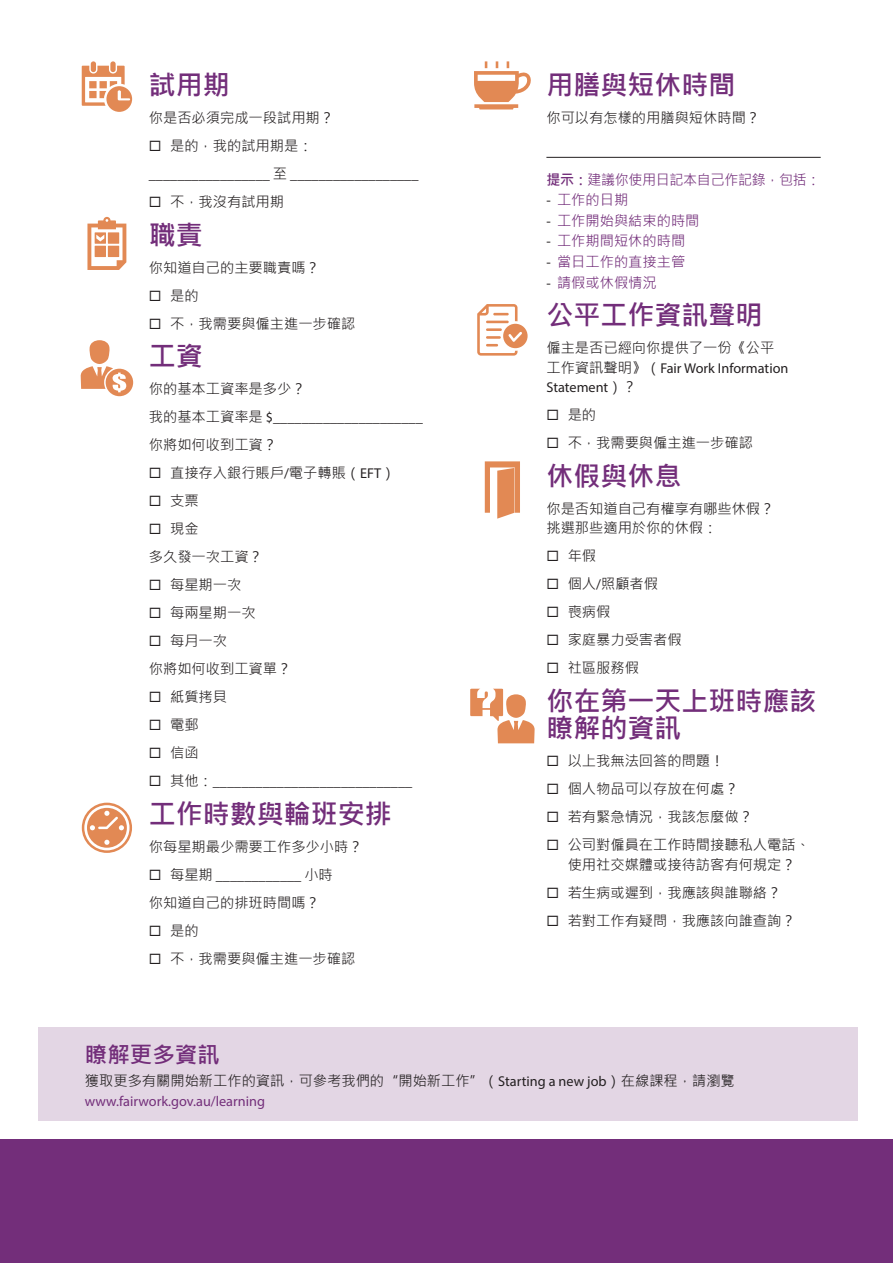
<style>
.page{position:relative;width:893px;height:1263px;background:#fff}
.page>*{position:absolute;margin:0;border:0;box-sizing:border-box;transform-origin:0 0}
.Checklist_Heading{font:700 27px/27px "Microsoft Jheng Hei";color:#732e7a}
.Body_Copy{font:700 22.5px "Microsoft Jheng Hei";color:#732e7a}
.Body_Copy-2{font:14.25px/19.5px "Microsoft Jheng Hei";color:#231f20;text-align:center}
.BODY_COPY_2014{font:14.25px/19.5px "Myriad Pro";color:#231f20}
.BODY_COPY_2014-2{font:14.25px/19.5px "Microsoft Jheng Hei";color:#231f20}
.BODY_COPY_2014-3{font:14.25px "Microsoft Jheng Hei";color:#732e7a}
.BODY_COPY_2014-4{font:14.25px "Microsoft Jheng Hei";letter-spacing:-.02em;color:#732e7a}
.Check_list_copy_2014{font:14.25px "Microsoft Jheng Hei";color:#231f20}
.s1{font-family:"Microsoft Jheng Hei"}
.s2{font-family:"Myriad Pro"}
.s3{font-weight:700}
.s4{font-family:"Myriad Pro";color:#231f20}
.s5{font-family:"Myriad Pro";color:#732e7a}
</style>
<div class="page">
<div style="left:0;top:1140px;width:893px;height:123px;background:#732e7a"></div>
<hr style="left:546px;top:157px;width:275px;height:1px;background:#231f20">
<div style="left:38px;top:1026px;width:819px;height:94px;background:#e3d6e4"></div>
<svg style="left:82px;top:61px;width:50px;height:51px"></svg>
<svg style="left:87px;top:217px;width:39px;height:53px"></svg>
<svg style="left:80px;top:340px;width:53px;height:56px"></svg>
<svg style="left:474px;top:61px;width:57px;height:48px"></svg>
<svg style="left:477px;top:304px;width:51px;height:52px"></svg>
<svg style="left:82px;top:803px;width:50px;height:50px"></svg>
<svg style="left:485px;top:461px;width:35px;height:58px"></svg>
<svg style="left:470px;top:689px;width:65px;height:54px"></svg>
<p class="Checklist_Heading" style="left:149px;top:72px;width:82px">試用期</p>
<p class="BODY_COPY_2014-2" style="left:149px;top:108px;width:187px">你是否必須完成一段試用期？</p>
<p class="Body_Copy-2" style="left:149px;top:136px;width:165px">◻ 是的，我的試用期是：</p>
<p class="BODY_COPY_2014" style="left:149px;top:164px;width:271px">_________________ <span class="s1">至</span> __________________</p>
<p class="Body_Copy-2" style="left:149px;top:192px;width:137px">◻ 不，我沒有試用期</p>
<p class="Checklist_Heading" style="left:149px;top:221px;width:55px">職責</p>
<p class="BODY_COPY_2014-2" style="left:149px;top:258px;width:172px">你知道自己的主要職責嗎？</p>
<p class="Body_Copy-2" style="left:149px;top:286px;width:51px">◻ 是的</p>
<p class="Body_Copy-2" style="left:149px;top:314px;width:208px">◻ 不，我需要與僱主進一步確認</p>
<p class="Checklist_Heading" style="left:149px;top:343px;width:55px">工資</p>
<p class="BODY_COPY_2014-2" style="left:149px;top:379px;width:158px">你的基本工資率是多少？</p>
<p class="BODY_COPY_2014" style="left:149px;top:407px;width:275px"><span class="s1">我的基本工資率是</span> $_____________________</p>
<p class="BODY_COPY_2014-2" style="left:149px;top:435px;width:130px">你將如何收到工資？</p>
<p class="Body_Copy-2" style="left:149px;top:463px;width:248px">◻ 直接存入銀行賬戶<span class="s2">/</span>電子轉賬（<span class="s2">EFT</span>）</p>
<p class="Body_Copy-2" style="left:149px;top:491px;width:51px">◻ 支票</p>
<p class="Body_Copy-2" style="left:149px;top:519px;width:51px">◻ 現金</p>
<p class="BODY_COPY_2014-2" style="left:149px;top:547px;width:115px">多久發一次工資？</p>
<p class="Body_Copy-2" style="left:149px;top:575px;width:94px">◻ 每星期一次</p>
<p class="Body_Copy-2" style="left:149px;top:603px;width:108px">◻ 每兩星期一次</p>
<p class="Body_Copy-2" style="left:149px;top:631px;width:80px">◻ 每月一次</p>
<p class="BODY_COPY_2014-2" style="left:149px;top:659px;width:144px">你將如何收到工資單？</p>
<p class="Body_Copy-2" style="left:149px;top:687px;width:80px">◻ 紙質拷貝</p>
<p class="Body_Copy-2" style="left:149px;top:715px;width:51px">◻ 電郵</p>
<p class="Body_Copy-2" style="left:149px;top:743px;width:51px">◻ 信函</p>
<p class="BODY_COPY_2014" style="left:149px;top:772px;width:265px">◻ <span class="s1">其他：</span>____________________________</p>
<p class="Checklist_Heading" style="left:149px;top:801px;width:244px">工作時數與輪班安排</p>
<p class="BODY_COPY_2014-2" style="left:149px;top:837px;width:215px">你每星期最少需要工作多少小時？</p>
<p class="BODY_COPY_2014" style="left:149px;top:865px;width:186px">◻ <span class="s1">每星期</span> ____________ <span class="s1">小時</span></p>
<p class="BODY_COPY_2014-2" style="left:149px;top:893px;width:172px">你知道自己的排班時間嗎？</p>
<p class="Body_Copy-2" style="left:149px;top:921px;width:51px">◻ 是的</p>
<p class="Body_Copy-2" style="left:149px;top:949px;width:208px">◻ 不，我需要與僱主進一步確認</p>
<p class="Checklist_Heading" style="left:546px;top:72px;width:190px">用膳與短休時間</p>
<p class="Check_list_copy_2014" style="left:546px;top:109px;width:215px">你可以有怎樣的用膳與短休時間？</p>
<p class="BODY_COPY_2014-4" style="left:546px;top:171px;width:275px"><span class="s3">提示：</span>建議你使用日記本自己作記錄，包括：</p>
<p class="BODY_COPY_2014-3" style="left:546px;top:191px;width:83px"><span class="s4">-</span> 工作的日期</p>
<p class="BODY_COPY_2014-3" style="left:546px;top:212px;width:155px"><span class="s4">-</span> 工作開始與結束的時間</p>
<p class="BODY_COPY_2014-3" style="left:546px;top:232px;width:140px"><span class="s4">-</span> 工作期間短休的時間</p>
<p class="BODY_COPY_2014-3" style="left:546px;top:253px;width:140px"><span class="s4">-</span> 當日工作的直接主管</p>
<p class="BODY_COPY_2014-3" style="left:546px;top:273px;width:112px"><span class="s4">-</span> 請假或休假情況</p>
<p class="Checklist_Heading" style="left:546px;top:302px;width:217px">公平工作資訊聲明</p>
<p class="BODY_COPY_2014" style="left:546px;top:338px;width:243px"><span class="s1">僱主是否已經向你提供了一份《公平工作資訊聲明》（</span>Fair Work Information<br>Statement<span class="s1">）？</span></p>
<p class="Body_Copy-2" style="left:546px;top:405px;width:51px">◻ 是的</p>
<p class="Body_Copy-2" style="left:546px;top:433px;width:208px">◻ 不，我需要與僱主進一步確認</p>
<p class="Checklist_Heading" style="left:546px;top:462px;width:136px">休假與休息</p>
<p class="BODY_COPY_2014-2" style="left:546px;top:499px;width:230px">你是否知道自己有權享有哪些休假？挑選那些適用於你的休假：</p>
<p class="Body_Copy-2" style="left:546px;top:546px;width:51px">◻ 年假</p>
<p class="Body_Copy-2" style="left:546px;top:574px;width:113px">◻ 個人<span class="s2">/</span>照顧者假</p>
<p class="Body_Copy-2" style="left:546px;top:602px;width:66px">◻ 喪病假</p>
<p class="Body_Copy-2" style="left:546px;top:630px;width:137px">◻ 家庭暴力受害者假</p>
<p class="Body_Copy-2" style="left:546px;top:658px;width:94px">◻ 社區服務假</p>
<p class="Checklist_Heading" style="left:546px;top:688px;width:271px">你在第一天上班時應該瞭解的資訊</p>
<p class="Body_Copy-2" style="left:546px;top:751px;width:180px">◻ 以上我無法回答的問題！</p>
<p class="Body_Copy-2" style="left:546px;top:779px;width:194px">◻ 個人物品可以存放在何處？</p>
<p class="Body_Copy-2" style="left:546px;top:807px;width:208px">◻ 若有緊急情況，我該怎麼做？</p>
<p class="Body_Copy-2" style="left:546px;top:835px;width:265px">◻ 公司對僱員在工作時間接聽私人電話、使用社交媒體或接待訪客有何規定？</p>
<p class="Body_Copy-2" style="left:546px;top:882px;width:237px">◻ 若生病或遲到，我應該與誰聯絡？</p>
<p class="Body_Copy-2" style="left:546px;top:910px;width:251px">◻ 若對工作有疑問，我應該向誰查詢？</p>
<p class="Body_Copy" style="left:85px;top:1040px;width:136px">瞭解更多資訊</p>
<p class="Body_Copy-2" style="left:85px;top:1071px;width:651px;text-align:left">獲取更多有關開始新工作的資訊，可參考我們的“開始新工作”（<span class="s2">Starting a new job</span>）在線課程，請瀏覽<span class="s5">www.fairwork.gov.au/learning</span></p>
</div>
